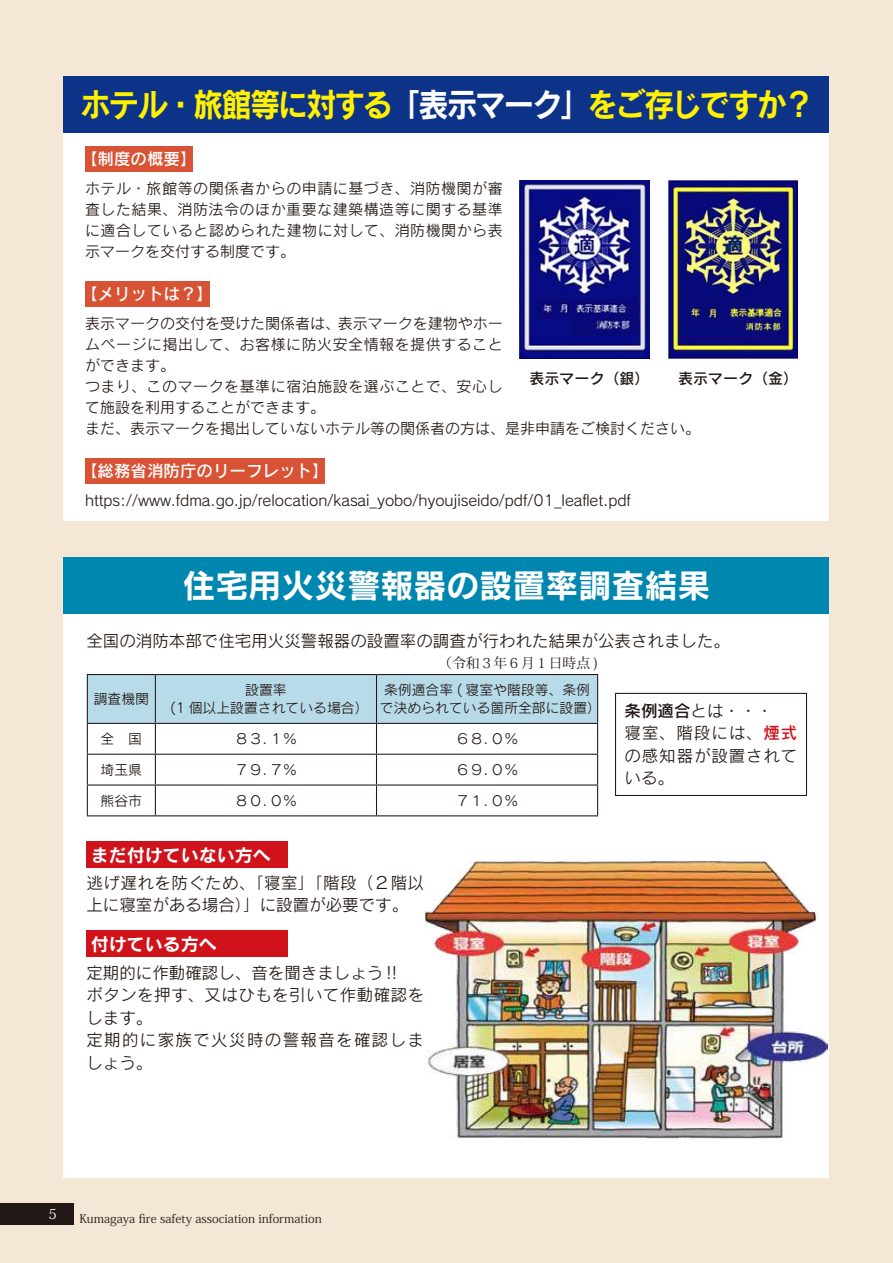
<style>
.page{position:relative;width:893px;height:1263px;background:#f4e7d6}
.page>*{position:absolute;margin:0;border:0;box-sizing:border-box;transform-origin:0 0}
.t1{font:33px "Rodin Pro B";letter-spacing:-.065em;color:#fff100;scale:.92 1}
.t2{font:33px "Rodin Pro B";color:#fff}
.t3{font:18px "Rodin Pro B";color:#fff}
.t4{font:16.5px/22.5px "Rodin Pro M";color:#221815}
.t5{font:16.5px/22.5px "Rodin Pro M";letter-spacing:.025em;color:#221815}
.t6{font:16.5px/22.5px "Rodin Pro M";letter-spacing:.055em;color:#221815}
.t7{font:16.5px "Rodin Pro DB";color:#fff}
.t8{font:15px/21px "Rodin Pro M";color:#221815;text-align:justify}
.t9{font:15px "Rodin Pro DB";color:#221815}
.t10{font:13.8px/18px "Rodin Pro M";color:#221815;text-align:center}
.t11{font:13.8px "Koz Min Pro";color:#221815}
.t12{font:13.8px "Koz Min Pro";color:#fff}
.t13{font:12px "Koz Min Pro";color:#221815}
.s1{color:#fff}
.s2{font-family:"Rodin Pro DB"}
.s3{font-family:"Rodin Pro DB";color:#d0121b}
</style>
<div class="page">
<div style="left:64px;top:105px;width:765px;height:415px;background:#fff"></div>
<div style="left:64px;top:596px;width:765px;height:582px;background:#fff"></div>
<div style="left:64px;top:77px;width:765px;height:56px;background:#0c3388"></div>
<div style="left:64px;top:557px;width:765px;height:57px;background:#0087b0"></div>
<div style="left:85px;top:147px;width:108px;height:25px;background:#d85335"></div>
<div style="left:85px;top:282px;width:124px;height:25px;background:#d85335"></div>
<div style="left:85px;top:459px;width:240px;height:25px;background:#d85335"></div>
<img style="left:424px;top:861px;width:403px;height:278px">
<div style="left:88px;top:675px;width:509px;height:48px;background:#b8dbe9"></div>
<hr style="left:87px;top:674px;width:68px;height:1px;background:#221815">
<hr style="left:87px;top:675px;width:1px;height:48px;background:#221815">
<hr style="left:155px;top:674px;width:221px;height:1px;background:#221815">
<hr style="left:155px;top:675px;width:1px;height:48px;background:#221815">
<hr style="left:376px;top:674px;width:222px;height:1px;background:#221815">
<hr style="left:376px;top:675px;width:1px;height:48px;background:#221815">
<hr style="left:597px;top:675px;width:1px;height:48px;background:#221815">
<hr style="left:87px;top:723px;width:68px;height:1px;background:#221815">
<hr style="left:87px;top:724px;width:1px;height:30px;background:#221815">
<hr style="left:155px;top:723px;width:221px;height:1px;background:#221815">
<hr style="left:155px;top:724px;width:1px;height:30px;background:#221815">
<hr style="left:376px;top:723px;width:222px;height:1px;background:#221815">
<hr style="left:376px;top:724px;width:1px;height:30px;background:#221815">
<hr style="left:597px;top:724px;width:1px;height:30px;background:#221815">
<hr style="left:87px;top:754px;width:68px;height:1px;background:#221815">
<svg style="left:87px;top:755px;width:1px;height:29px"></svg>
<hr style="left:155px;top:754px;width:221px;height:1px;background:#221815">
<svg style="left:155px;top:755px;width:1px;height:29px"></svg>
<hr style="left:376px;top:754px;width:222px;height:1px;background:#221815">
<svg style="left:376px;top:755px;width:1px;height:29px"></svg>
<svg style="left:597px;top:755px;width:1px;height:29px"></svg>
<hr style="left:87px;top:784px;width:68px;height:1px;background:#221815">
<hr style="left:87px;top:785px;width:1px;height:30px;background:#221815">
<hr style="left:155px;top:784px;width:221px;height:1px;background:#221815">
<hr style="left:155px;top:785px;width:1px;height:30px;background:#221815">
<hr style="left:376px;top:784px;width:222px;height:1px;background:#221815">
<hr style="left:376px;top:785px;width:1px;height:30px;background:#221815">
<hr style="left:597px;top:785px;width:1px;height:30px;background:#221815">
<hr style="left:87px;top:815px;width:68px;height:1px;background:#221815">
<hr style="left:155px;top:815px;width:221px;height:1px;background:#221815">
<hr style="left:376px;top:815px;width:222px;height:1px;background:#221815">
<div style="left:86px;top:841px;width:202px;height:27px;background:#d0121b"></div>
<div style="left:86px;top:930px;width:202px;height:27px;background:#d0121b"></div>
<img style="left:520px;top:181px;width:129px;height:178px">
<img style="left:668px;top:181px;width:130px;height:178px">
<div style="left:615px;top:693px;width:192px;height:103px;border:1px solid #221815"></div>
<div style="left:0;top:1203px;width:74px;height:22px;background:#221815"></div>
<h1 class="t1" style="left:80px;top:83px;width:799px">ホテル・旅館等に対する<span class="s1">「表示マーク」</span>をご存じですか？</h1>
<p class="t7" style="left:81px;top:148px;width:117px">【制度の概要】</p>
<p class="t8" style="left:85px;top:177px;width:419px">ホテル・旅館等の関係者からの申請に基づき、消防機関が審査した結果、消防法令のほか重要な建築構造等に関する基準に適合していると認められた建物に対して、消防機関から表示マークを交付する制度です。</p>
<p class="t7" style="left:81px;top:283px;width:133px">【メリットは？】</p>
<p class="t8" style="left:85px;top:312px;width:616px;text-align:left">表示マークの交付を受けた関係者は、表示マークを建物やホー<br>ムページに掲出して、お客様に防火安全情報を提供すること<br>ができます。<br>つまり、このマークを基準に宿泊施設を選ぶことで、安心し<br>て施設を利用することができます。<br>まだ、表示マークを掲出していないホテル等の関係者の方は、是非申請をご検討ください。</p>
<p class="t7" style="left:81px;top:460px;width:249px">【総務省消防庁のリーフレット】</p>
<p class="t8" style="left:85px;top:489px;width:547px">https://www.fdma.go.jp/relocation/kasai_yobo/hyoujiseido/pdf/01_leaflet.pdf</p>
<p class="t9" style="left:529px;top:369px;width:121px">表示マーク（銀）</p>
<p class="t9" style="left:678px;top:369px;width:121px">表示マーク（金）</p>
<h1 class="t2" style="left:182px;top:563px;width:529px">住宅用火災警報器の設置率調査結果</h1>
<p class="t4" style="left:86px;top:629px;width:645px">全国の消防本部で住宅用火災警報器の設置率の調査が行われた結果が公表されました。</p>
<p class="t11" style="left:438px;top:653px;width:161px">（令和３年６月１日時点 )</p>
<p class="t10" style="left:94px;top:689px;width:57px">調査機関</p>
<p class="t10" style="left:170px;top:680px;width:200px">設置率<br>(1 個以上設置されている場合）</p>
<p class="t10" style="left:380px;top:680px;width:223px">条例適合率 ( 寝室や階段等、条例で決められている箇所全部に設置）</p>
<p class="t10" style="left:101px;top:729px;width:43px">全　国</p>
<p class="t10" style="left:235px;top:729px;width:64px">８３．１％</p>
<p class="t10" style="left:456px;top:729px;width:64px">６８．０％</p>
<p class="t10" style="left:101px;top:760px;width:43px">埼玉県</p>
<p class="t10" style="left:235px;top:760px;width:64px">７９．７％</p>
<p class="t10" style="left:456px;top:760px;width:64px">６９．０％</p>
<p class="t10" style="left:101px;top:791px;width:43px">熊谷市</p>
<p class="t10" style="left:235px;top:791px;width:64px">８０．０％</p>
<p class="t10" style="left:456px;top:791px;width:64px">７１．０％</p>
<p class="t3" style="left:91px;top:843px;width:181px">まだ付けていない方へ</p>
<p class="t4" style="left:86px;top:871px;width:339px">逃げ遅れを防ぐため、「寝室」「階段（２階以上に寝室がある場合）」に設置が必要です。</p>
<p class="t3" style="left:91px;top:932px;width:127px">付けている方へ</p>
<p class="t5" style="left:86px;top:961px;width:339px">定期的に作動確認し、音を聞きましょう‼<br>ボタンを押す、又はひもを引いて作動確認をします。<br>定期的に家族で火災時の警報音を確認しましょう。</p>
<p class="t6" style="left:625px;top:699px;width:174px"><span class="s2">条例適合</span>とは・・・<br>寝室、階段には、<span class="s3">煙式</span>の感知器が設置されている。</p>
<p class="t12" style="left:48px;top:1204px;width:10px">5</p>
<p class="t13" style="left:79px;top:1210px;width:244px">Kumagaya fire safety association information</p>
</div>
